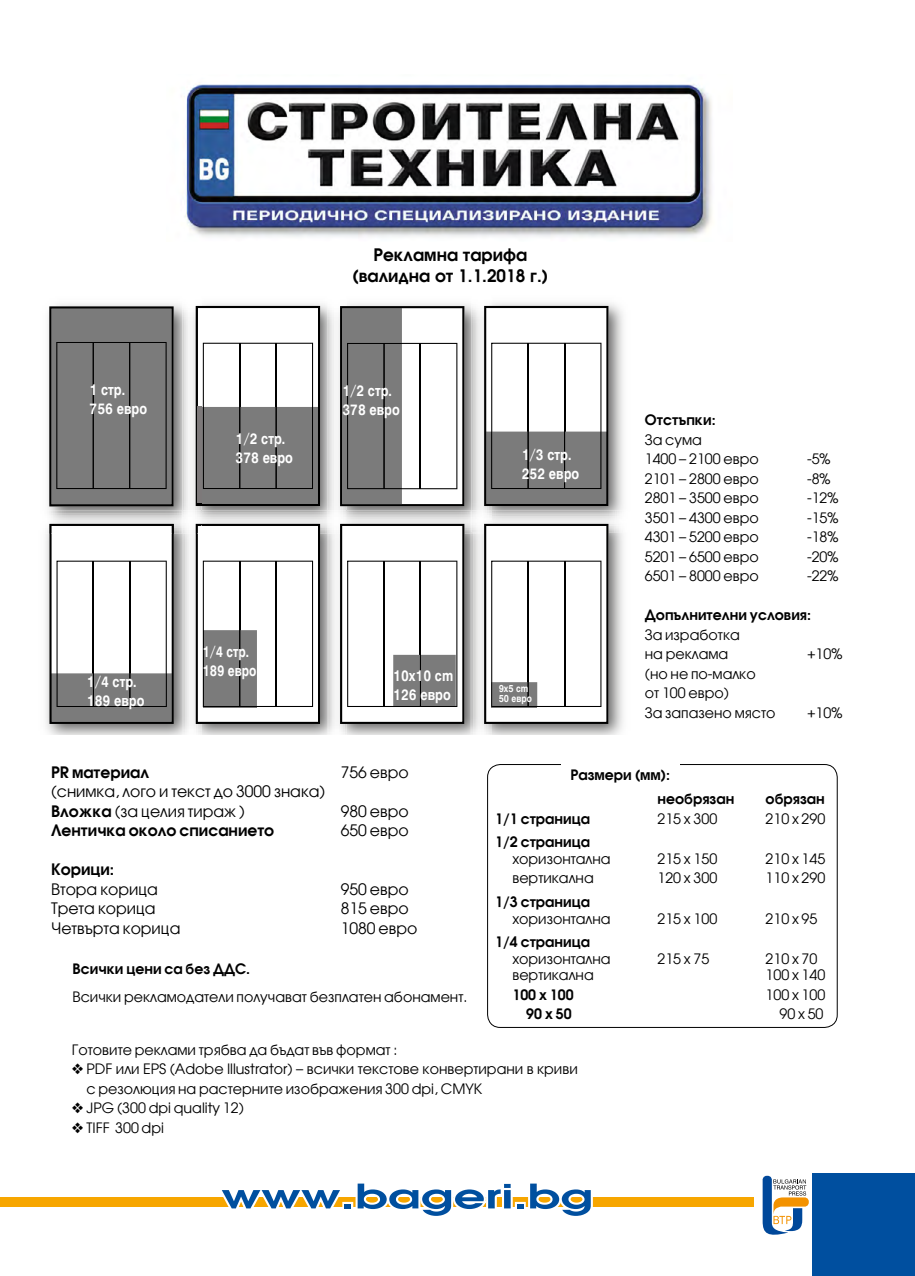
<style>
.page{position:relative;width:915px;height:1276px;background:#fff}
.page>*{position:absolute;margin:0;border:0;box-sizing:border-box;transform-origin:0 0}
.t1{font:700 35.4px "Avanti CYR";color:#004f9f;scale:1.5 1}
.t2{font:700 18px/21.6px "Avanti CYR";color:#000;text-align:center}
.t3{font:16.5px/19.5px "Avanti CYR";color:#000}
.t4{font:700 16.5px "Avanti CYR";color:#000}
.t5{font:700 15.3px/18.9px "Hebar CYR";color:#fff;scale:.83 1}
.t6{font:700 15.3px/18.9px "Hebar CYR";color:#fff;scale:.78 1}
.t7{font:15px/19.5px "Avanti CYR";color:#000}
.t8{font:700 15px/24.3px "Avanti CYR";color:#000}
.t9{font:700 10.2px/10.5px "Hebar CYR";color:#fff;scale:.83 1}
.s1{font-weight:700}
</style>
<div class="page">
<div style="left:0;top:1197px;width:753px;height:9px;background:#f7a600"></div>
<svg style="left:762px;top:1175px;width:46px;height:59px"></svg>
<svg style="left:215px;top:1197px;width:132px;height:10px"></svg>
<div style="left:342px;top:1202px;width:11px;height:8px;border:4px solid #fff"></div>
<svg style="left:353px;top:1197px;width:161px;height:10px"></svg>
<div style="left:514px;top:1202px;width:11px;height:8px;border:4px solid #fff"></div>
<svg style="left:526px;top:1197px;width:70px;height:10px"></svg>
<div style="left:812px;top:1174px;width:102px;height:102px;background:#004f9f"></div>
<img style="left:184px;top:83px;width:528px;height:154px">
<img style="left:47px;top:303px;width:424px;height:207px">
<img style="left:327px;top:303px;width:19px;height:207px">
<img style="left:45px;top:534px;width:137px;height:201px">
<svg style="left:49px;top:534px;width:125px;height:190px"></svg>
<img style="left:471px;top:302px;width:152px;height:208px">
<svg style="left:484px;top:306px;width:124px;height:200px"></svg>
<img style="left:202px;top:510px;width:268px;height:225px">
<img style="left:182px;top:303px;width:20px;height:432px">
<img style="left:47px;top:510px;width:149px;height:24px">
<img style="left:49px;top:524px;width:125px;height:10px">
<svg style="left:196px;top:306px;width:124px;height:418px"></svg>
<svg style="left:49px;top:306px;width:124px;height:200px"></svg>
<svg style="left:340px;top:306px;width:124px;height:418px"></svg>
<img style="left:491px;top:510px;width:132px;height:225px">
<img style="left:470px;top:534px;width:21px;height:201px">
<img style="left:470px;top:510px;width:14px;height:24px">
<img style="left:471px;top:510px;width:20px;height:22px">
<svg style="left:484px;top:524px;width:124px;height:200px"></svg>
<div style="left:487px;top:764px;width:350px;height:263px;border:1px solid #000;border-radius:13px"></div>
<div style="left:561px;top:761px;width:118px;height:26px;background:#fff"></div>
<p class="t5" style="left:90px;top:380px;width:71px">1 стр.<br>756 евро</p>
<p class="t5" style="left:235px;top:429px;width:71px">1/2 стр.<br>378 евро</p>
<p class="t2" style="left:352px;top:243px;width:198px">Рекламна тарифа (валидна от 1.1.2018 г.)</p>
<p class="t5" style="left:342px;top:381px;width:71px">1/2 стр.<br>378 евро</p>
<p class="t5" style="left:521px;top:446px;width:71px">1/3 стр.<br>252 евро</p>
<p class="t5" style="left:87px;top:672px;width:71px">1/4 стр.<br>189 евро</p>
<p class="t6" style="left:202px;top:642px;width:71px">1/4 стр.<br>189 евро</p>
<p class="t5" style="left:393px;top:666px;width:74px">10x10 cm<br>126 евро</p>
<p class="t9" style="left:498px;top:683px;width:41px">9x5 cm<br>50 евро</p>
<p class="t8" style="left:644px;top:407px;width:72px">Отстъпки:</p>
<p class="t7" style="left:644px;top:429px;width:115px">За сума<br>1400 – 2100 евро</p>
<p class="t7" style="left:806px;top:449px;width:25px">-5%</p>
<p class="t7" style="left:644px;top:468px;width:115px">2101 – 2800 евро</p>
<p class="t7" style="left:806px;top:468px;width:25px">-8%</p>
<p class="t7" style="left:644px;top:488px;width:115px">2801 – 3500 евро</p>
<p class="t7" style="left:806px;top:488px;width:33px">-12%</p>
<p class="t7" style="left:644px;top:507px;width:115px">3501 – 4300 евро</p>
<p class="t7" style="left:806px;top:507px;width:33px">-15%</p>
<p class="t7" style="left:644px;top:527px;width:115px">4301 – 5200 евро</p>
<p class="t7" style="left:806px;top:527px;width:33px">-18%</p>
<p class="t7" style="left:644px;top:546px;width:115px">5201 – 6500 евро</p>
<p class="t7" style="left:806px;top:546px;width:33px">-20%</p>
<p class="t7" style="left:644px;top:566px;width:115px">6501 – 8000 евро</p>
<p class="t7" style="left:806px;top:566px;width:33px">-22%</p>
<p class="t8" style="left:644px;top:602px;width:168px">Допълнителни условия:</p>
<p class="t7" style="left:644px;top:624px;width:96px">За изработка на реклама</p>
<p class="t7" style="left:806px;top:644px;width:37px">+10%</p>
<p class="t7" style="left:644px;top:663px;width:132px">(но не по-малко<br>от 100 евро)<br>За запазено място</p>
<p class="t7" style="left:806px;top:702px;width:37px">+10%</p>
<p class="t4" style="left:51px;top:762px;width:99px">PR материал</p>
<p class="t3" style="left:341px;top:762px;width:69px">756 евро</p>
<p class="t3" style="left:51px;top:782px;width:276px">(снимка, лого и текст до 3000 знака)<br><span class="s1">Вложка</span> (за целия тираж )</p>
<p class="t3" style="left:341px;top:801px;width:69px">980 евро</p>
<p class="t4" style="left:51px;top:820px;width:225px">Лентичка около списанието</p>
<p class="t3" style="left:341px;top:821px;width:69px">650 евро</p>
<p class="t4" style="left:51px;top:859px;width:65px">Корици:</p>
<p class="t3" style="left:51px;top:879px;width:108px">Втора корица</p>
<p class="t3" style="left:341px;top:879px;width:69px">950 евро</p>
<p class="t3" style="left:51px;top:899px;width:106px">Трета корица</p>
<p class="t3" style="left:341px;top:899px;width:69px">815 евро</p>
<p class="t3" style="left:51px;top:918px;width:131px">Четвърта корица</p>
<p class="t3" style="left:341px;top:918px;width:78px">1080 евро</p>
<p class="t8" style="left:72px;top:956px;width:179px">Всички цени са без ДДС.</p>
<p class="t7" style="left:72px;top:987px;width:396px">Всички рекламодатели получават безплатен абонамент.</p>
<p class="t8" style="left:657px;top:762px;width:78px;text-indent:-87px">Размери (мм): необрязан</p>
<p class="t8" style="left:765px;top:786px;width:61px">обрязан</p>
<p class="t8" style="left:495px;top:806px;width:96px">1/1 страница</p>
<p class="t7" style="left:657px;top:808px;width:61px">215 х 300</p>
<p class="t7" style="left:765px;top:808px;width:61px">210 х 290</p>
<p class="t8" style="left:495px;top:829px;width:96px">1/2 страница</p>
<p class="t7" style="left:512px;top:849px;width:100px">хоризонтална</p>
<p class="t7" style="left:657px;top:849px;width:61px">215 х 150</p>
<p class="t7" style="left:765px;top:849px;width:61px">210 х 145</p>
<p class="t7" style="left:512px;top:868px;width:83px">вертикална</p>
<p class="t7" style="left:657px;top:868px;width:61px">120 х 300</p>
<p class="t7" style="left:765px;top:868px;width:61px">110 х 290</p>
<p class="t8" style="left:495px;top:889px;width:96px">1/3 страница</p>
<p class="t7" style="left:512px;top:908px;width:100px">хоризонтална</p>
<p class="t7" style="left:657px;top:908px;width:61px">215 х 100</p>
<p class="t7" style="left:765px;top:908px;width:53px">210 х 95</p>
<p class="t8" style="left:495px;top:929px;width:96px">1/4 страница</p>
<p class="t7" style="left:512px;top:949px;width:100px">хоризонтална</p>
<p class="t7" style="left:657px;top:949px;width:53px">215 х 75</p>
<p class="t7" style="left:765px;top:949px;width:53px">210 х 70</p>
<p class="t7" style="left:512px;top:965px;width:83px">вертикална</p>
<p class="t7" style="left:765px;top:965px;width:61px">100 х 140</p>
<p class="t8" style="left:512px;top:982px;width:63px">100 x 100</p>
<p class="t7" style="left:765px;top:985px;width:61px">100 x 100</p>
<p class="t8" style="left:526px;top:1001px;width:47px">90 x 50</p>
<p class="t7" style="left:779px;top:1004px;width:45px">90 x 50</p>
<p class="t7" style="left:72px;top:1039px;width:327px">Готовите реклами трябва да бъдат във формат :</p>
<p class="t7" style="left:86px;top:1059px;width:492px;text-indent:-15px">❖ PDF или EPS (Adobe Illustrator) – всички текстове конвертирани в криви с резолюция на растерните изображения 300 dpi, CMYK</p>
<p class="t7" style="left:72px;top:1098px;width:173px">❖ JPG (300 dpi quality 12)</p>
<p class="t7" style="left:72px;top:1117px;width:93px">❖ TIFF 300 dpi</p>
<h1 class="t1" style="left:221px;top:1174px;width:249px">www.bageri.bg</h1>
</div>
